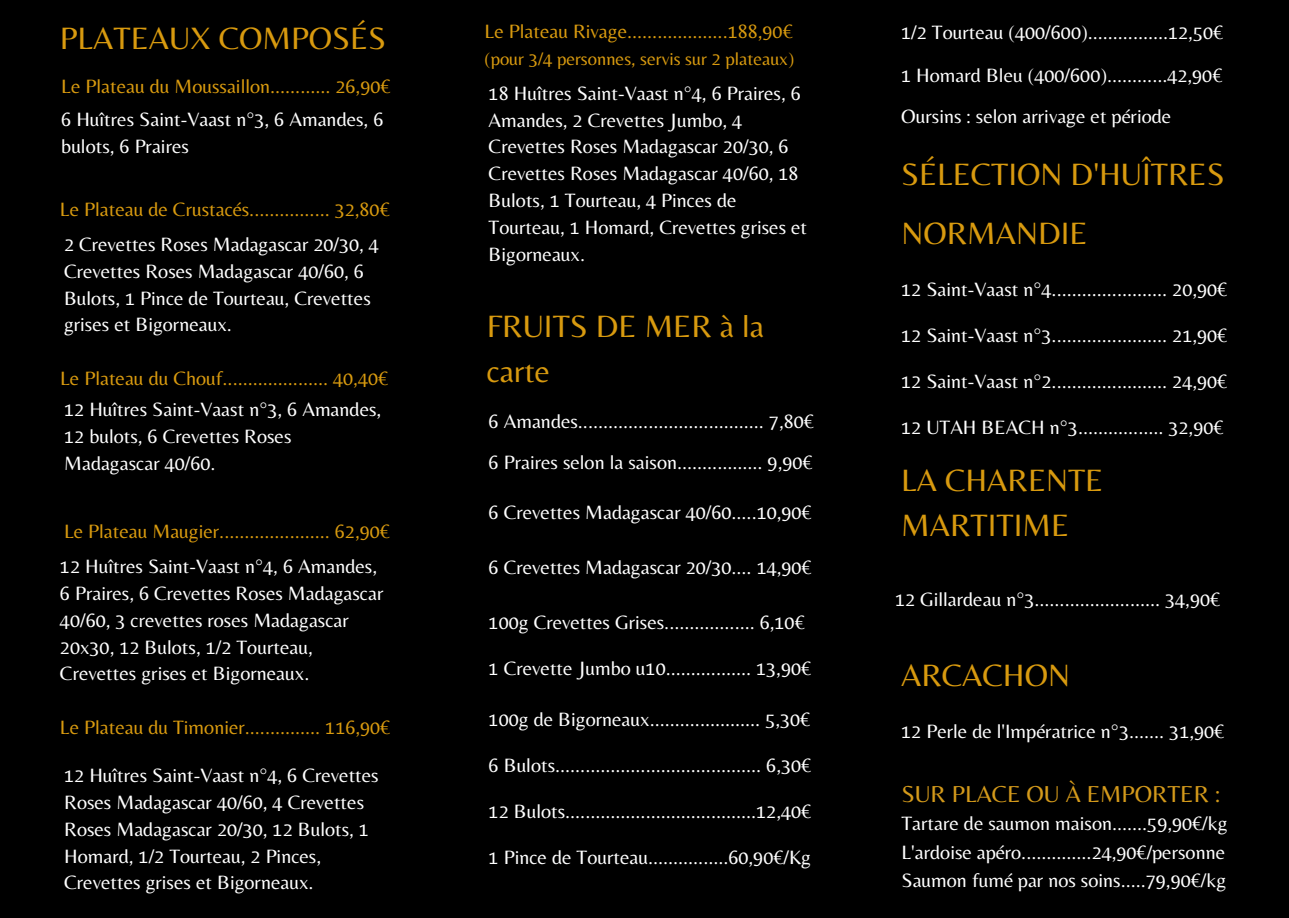
<style>
.page{position:relative;width:1289px;height:918px;background:#fff}
.page>*{position:absolute;margin:0;border:0;box-sizing:border-box;transform-origin:0 0}
.t1{font:32.1px/45px "Belleza";color:#d89a0f}
.t2{font:24px "Belleza";color:#d49a1b}
.t3{font:20.1px/26.8px "Belleza";color:#fff}
.t4{font:20.1px "Belleza";color:#d89a0f}
.t5{font:18.6px "Belleza";color:#d89a0f}
</style>
<div class="page">
<div style="left:0;top:0;width:1288px;height:918px;background:#000"></div>
<h1 class="t1" style="left:60px;top:15px;width:327px">PLATEAUX COMPOSÉS</h1>
<p class="t4" style="left:61px;top:75px;width:331px">Le Plateau du Moussaillon............ 26,90€</p>
<p class="t3" style="left:61px;top:105px;width:323px">6 Huîtres Saint-Vaast n°3, 6 Amandes, 6 bulots, 6 Praires</p>
<p class="t4" style="left:60px;top:197px;width:331px">Le Plateau de Crustacés................ 32,80€</p>
<p class="t3" style="left:64px;top:231px;width:316px">2 Crevettes Roses Madagascar 20/30, 4<br>Crevettes Roses Madagascar 40/60, 6<br>Bulots, 1 Pince de Tourteau, Crevettes grises et Bigorneaux.</p>
<p class="t4" style="left:60px;top:366px;width:329px">Le Plateau du Chouf..................... 40,40€</p>
<p class="t3" style="left:64px;top:396px;width:318px">12 Huîtres Saint-Vaast n°3, 6 Amandes,<br>12 bulots, 6 Crevettes Roses<br>Madagascar 40/60.</p>
<p class="t4" style="left:64px;top:520px;width:327px">Le Plateau Maugier...................... 62,90€</p>
<p class="t3" style="left:60px;top:553px;width:325px">12 Huîtres Saint-Vaast n°4, 6 Amandes, 6 Praires, 6 Crevettes Roses Madagascar 40/60, 3 crevettes roses Madagascar 20x30, 12 Bulots, 1/2 Tourteau, Crevettes grises et Bigorneaux.</p>
<p class="t4" style="left:60px;top:715px;width:332px">Le Plateau du Timonier............... 116,90€</p>
<p class="t3" style="left:64px;top:762px;width:316px">12 Huîtres Saint-Vaast n°4, 6 Crevettes Roses Madagascar 40/60, 4 Crevettes Roses Madagascar 20/30, 12 Bulots, 1<br>Homard, 1/2 Tourteau, 2 Pinces, Crevettes grises et Bigorneaux.</p>
<p class="t4" style="left:484px;top:19px;width:309px">Le Plateau Rivage....................188,90€</p>
<p class="t5" style="left:484px;top:48px;width:311px">(pour 3/4 personnes, servis sur 2 plateaux)</p>
<p class="t3" style="left:488px;top:79px;width:320px">18 Huîtres Saint-Vaast n°4, 6 Praires, 6<br>Amandes, 2 Crevettes Jumbo, 4<br>Crevettes Roses Madagascar 20/30, 6<br>Crevettes Roses Madagascar 40/60, 18<br>Bulots, 1 Tourteau, 4 Pinces de<br>Tourteau, 1 Homard, Crevettes grises et<br>Bigorneaux.</p>
<h2 class="t1" style="left:486px;top:303px;width:279px">FRUITS DE MER à la carte</h2>
<p class="t3" style="left:488px;top:407px;width:327px">6 Amandes..................................... 7,80€</p>
<p class="t3" style="left:488px;top:448px;width:325px">6 Praires selon la saison................. 9,90€</p>
<p class="t3" style="left:488px;top:499px;width:324px">6 Crevettes Madagascar 40/60.....10,90€</p>
<p class="t3" style="left:488px;top:553px;width:324px">6 Crevettes Madagascar 20/30.... 14,90€</p>
<p class="t3" style="left:488px;top:608px;width:317px">100g Crevettes Grises.................. 6,10€</p>
<p class="t3" style="left:488px;top:655px;width:324px">1 Crevette Jumbo u10................. 13,90€</p>
<p class="t3" style="left:488px;top:706px;width:323px">100g de Bigorneaux...................... 5,30€</p>
<p class="t3" style="left:488px;top:752px;width:324px">6 Bulots......................................... 6,30€</p>
<p class="t3" style="left:488px;top:798px;width:324px">12 Bulots......................................12,40€</p>
<p class="t3" style="left:488px;top:844px;width:324px">1 Pince de Tourteau................60,90€/Kg</p>
<p class="t3" style="left:901px;top:19px;width:323px">1/2 Tourteau (400/600)................12,50€</p>
<p class="t3" style="left:901px;top:61px;width:322px">1 Homard Bleu (400/600)............42,90€</p>
<p class="t3" style="left:901px;top:103px;width:271px">Oursins : selon arrivage et période</p>
<h1 class="t1" style="left:901px;top:151px;width:325px">SÉLECTION D'HUÎTRES</h1>
<h1 class="t1" style="left:901px;top:211px;width:188px">NORMANDIE</h1>
<p class="t3" style="left:901px;top:275px;width:327px">12 Saint-Vaast n°4....................... 20,90€</p>
<p class="t3" style="left:901px;top:321px;width:327px">12 Saint-Vaast n°3....................... 21,90€</p>
<p class="t3" style="left:901px;top:367px;width:327px">12 Saint-Vaast n°2....................... 24,90€</p>
<p class="t3" style="left:901px;top:413px;width:324px">12 UTAH BEACH n°3................. 32,90€</p>
<h1 class="t1" style="left:901px;top:457px;width:204px">LA CHARENTE<br>MARTITIME</h1>
<p class="t3" style="left:894px;top:586px;width:326px">12 Gillardeau n°3......................... 34,90€</p>
<h1 class="t1" style="left:901px;top:652px;width:170px">ARCACHON</h1>
<p class="t3" style="left:901px;top:717px;width:324px">12 Perle de l'Impératrice n°3....... 31,90€</p>
<p class="t2" style="left:901px;top:780px;width:320px">SUR PLACE OU À EMPORTER :</p>
<p class="t3" style="left:901px;top:809px;width:327px;line-height:28.2px">Tartare de saumon maison.......59,90€/kg<br>L'ardoise apéro..............24,90€/personne<br>Saumon fumé par nos soins.....79,90€/kg</p>
</div>
